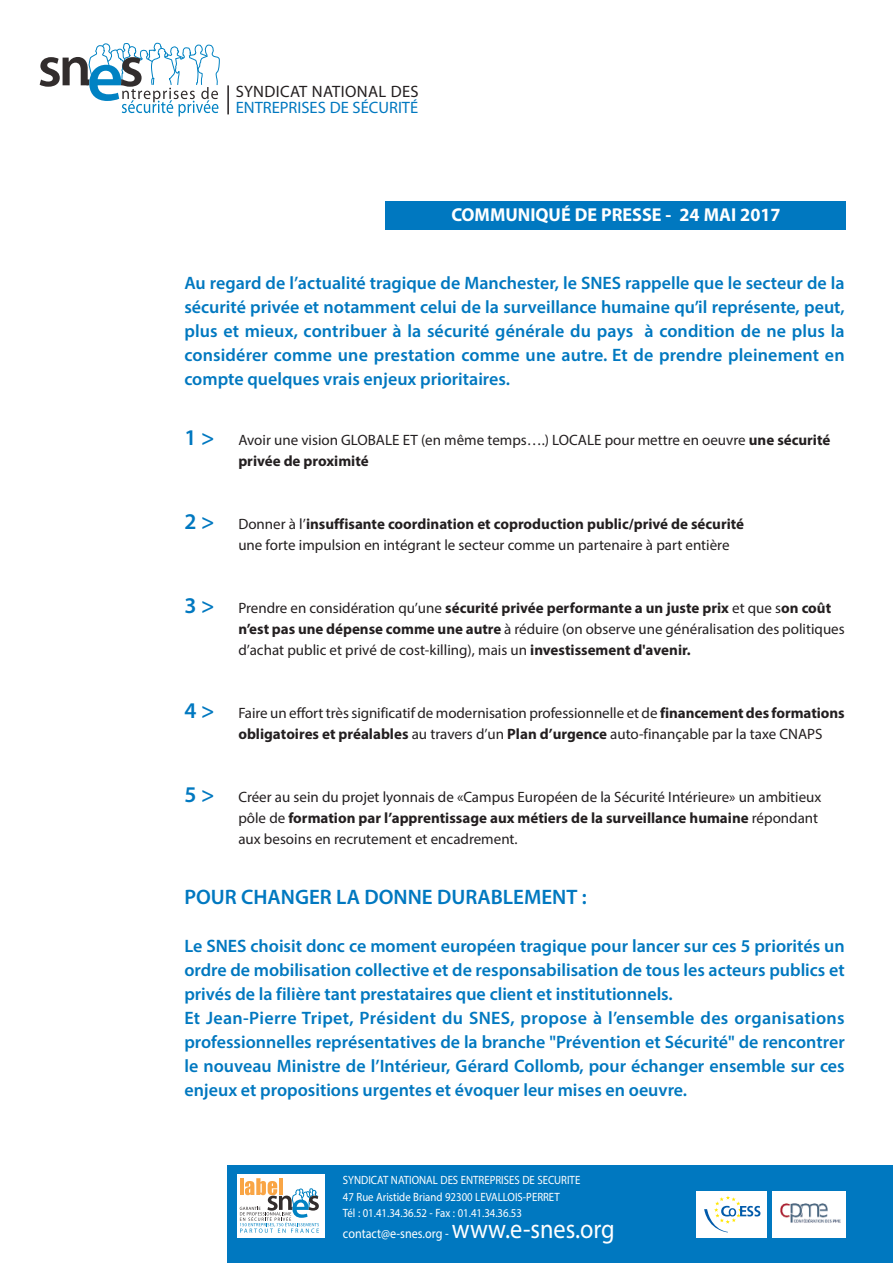
<style>
.page{position:relative;width:893px;height:1263px;background:#fff}
.page>*{position:absolute;margin:0;border:0;box-sizing:border-box;transform-origin:0 0}
.t1{font:600 21px "Myriad Pro";color:#0078c0}
.t2{font:700 18.75px "Myriad Pro";color:#fff}
.t3{font:600 18px/24px "Myriad Pro";color:#0078c0}
.t4{font:16.5px "Myriad Pro";color:#0078c0}
.t5{font:16.5px "Myriad Pro";letter-spacing:.02em;color:#231f20}
.t6{font:15px/21px "Myriad Pro";color:#231f20}
.t7{font:13.5px "Myriad Pro";color:#fff;scale:.9 1}
.t8{font:12px/16.5px "Myriad Pro";color:#fff;scale:.9 1}
.s1{font-weight:600;font-size:22.5px;color:#0078c0}
.s2{font-weight:700}
.s3{font-size:27px}
</style>
<div class="page">
<svg style="left:40px;top:43px;width:180px;height:73px"></svg>
<div style="left:227px;top:1165px;width:666px;height:98px;background:#0078c0"></div>
<hr style="left:227px;top:85px;width:2px;height:29px;background:#231f20">
<div style="left:386px;top:202px;width:460px;height:28px;background:#0078c0"></div>
<div style="left:237px;top:1174px;width:87px;height:63px;background:#fff"></div>
<svg style="left:240px;top:1178px;width:79px;height:55px"></svg>
<div style="left:773px;top:1191px;width:73px;height:46px;background:#fff"></div>
<img style="left:780px;top:1203px;width:61px;height:20px">
<div style="left:696px;top:1191px;width:71px;height:46px;background:#fff"></div>
<svg style="left:704px;top:1196px;width:56px;height:36px"></svg>
<p class="t5" style="left:236px;top:85px;width:184px">SYNDICAT NATIONAL DES</p>
<p class="t4" style="left:236px;top:102px;width:184px">ENTREPRISES DE SÉCURITÉ</p>
<p class="t2" style="left:451px;top:208px;width:331px">COMMUNIQUÉ DE PRESSE - 24 MAI 2017</p>
<p class="t3" style="left:184px;top:273px;width:662px;text-align:justify">Au regard de l’actualité tragique de Manchester, le SNES rappelle que le secteur de la sécurité privée et notamment celui de la surveillance humaine qu’il représente, peut, plus et mieux, contribuer à la sécurité générale du pays à condition de ne plus la considérer comme une prestation comme une autre. Et de prendre pleinement en compte quelques vrais enjeux prioritaires.</p>
<p class="t6" style="left:238px;top:431px;width:594px;text-indent:-54px"><span class="s1">1 &gt;</span> Avoir une vision GLOBALE ET (en même temps….) LOCALE pour mettre en oeuvre <span class="s2">une sécurité privée de proximité</span></p>
<p class="t6" style="left:238px;top:515px;width:507px;text-indent:-54px"><span class="s1">2 &gt;</span> Donner à l’<span class="s2">insuffisante coordination et coproduction public/privé de sécurité </span>une forte impulsion en intégrant le secteur comme un partenaire à part entière</p>
<p class="t6" style="left:238px;top:599px;width:608px;text-indent:-54px"><span class="s1">3 &gt;</span> Prendre en considération qu’une <span class="s2">sécurité privée performante a un juste prix</span> et que s<span class="s2">on coût n’est pas une dépense comme une autre</span> à réduire (on observe une généralisation des politiques d’achat public et privé de cost-killing), mais un <span class="s2">investissement d'avenir.</span></p>
<p class="t6" style="left:238px;top:704px;width:608px;text-indent:-54px"><span class="s1">4 &gt;</span> Faire un effort très significatif de modernisation professionnelle et de <span class="s2">financement des formations obligatoires et préalables</span> au travers d’un <span class="s2">Plan d’urgence</span> auto-finançable par la taxe CNAPS</p>
<p class="t6" style="left:238px;top:788px;width:585px;text-indent:-54px"><span class="s1">5 &gt;</span> Créer au sein du projet lyonnais de «Campus Européen de la Sécurité Intérieure» un ambitieux pôle de <span class="s2">formation par l’apprentissage aux métiers de la surveillance humaine</span> répondant aux besoins en recrutement et encadrement.</p>
<h1 class="t1" style="left:184px;top:889px;width:404px">POUR CHANGER LA DONNE DURABLEMENT :</h1>
<p class="t3" style="left:184px;top:936px;width:662px">Le SNES choisit donc ce moment européen tragique pour lancer sur ces 5 priorités un ordre de mobilisation collective et de responsabilisation de tous les acteurs publics et privés de la filière tant prestataires que client et institutionnels.<br>Et Jean-Pierre Tripet, Président du SNES, propose à l’ensemble des organisations professionnelles représentatives de la branche "Prévention et Sécurité" de rencontrer le nouveau Ministre de l’Intérieur, Gérard Collomb, pour échanger ensemble sur ces enjeux et propositions urgentes et évoquer leur mises en oeuvre.</p>
<p class="t8" style="left:343px;top:1173px;width:265px">SYNDICAT NATIONAL DES ENTREPRISES DE SECURITE<br>47 Rue Aristide Briand 92300 LEVALLOIS-PERRET<br>Tél : 01.41.34.36.52 - Fax : 01.41.34.36.53</p>
<p class="t7" style="left:343px;top:1228px;width:304px">contact@e-snes.org - <span class="s3">www.e-snes.org</span></p>
</div>
